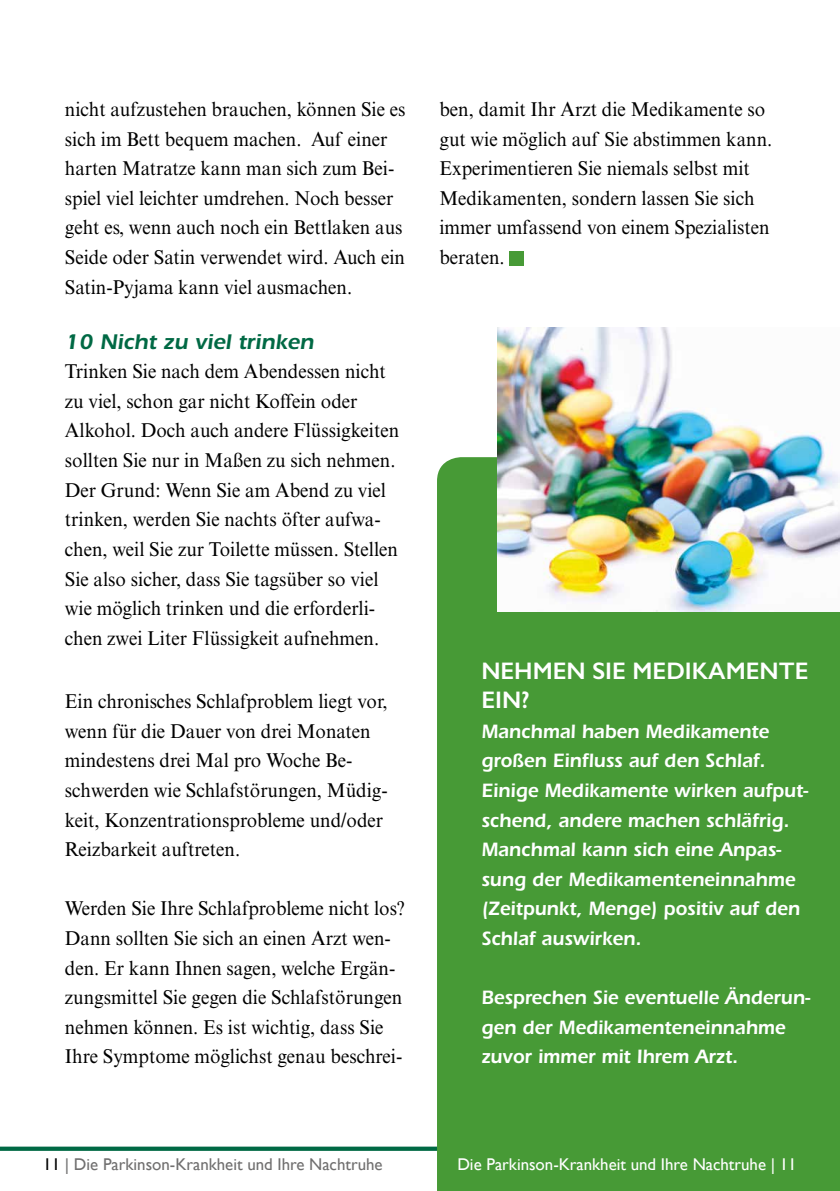
<style>
.page{position:relative;width:840px;height:1191px;background:#fff}
.page>*{position:absolute;margin:0;border:0;box-sizing:border-box;transform-origin:0 0}
.t1{font:600 24px/29.6px "Gill Sans";color:#fff}
.t2{font:600 22px "ITC Eras Std";color:#006944}
.t3{font:20px/29.6px "Times New Roman MT Std";color:#000;scale:.95 1}
.t4{font:600 20px/29.6px "ITC Eras Std";color:#fff;scale:.95 1}
.t5{font:17px "Gill Sans";color:#706f6f}
.t6{font:17px "Gill Sans";color:#fff}
.s1{color:#000}
</style>
<div class="page">
<svg style="left:0;top:1146px;width:437px;height:4px;background:#278060"></svg>
<div style="left:509px;top:252px;width:14px;height:14px;background:#479a36"></div>
<div style="left:437px;top:457px;width:402px;height:734px;background:#479a36"></div>
<img style="left:497px;top:328px;width:342px;height:284px">
<p class="t3" style="left:65px;top:94px;width:360px">nicht aufzustehen brauchen, können Sie es sich im Bett bequem machen. Auf einer harten Matratze kann man sich zum Bei&shy;spiel viel leichter umdrehen. Noch besser geht es, wenn auch noch ein Bettlaken aus Seide oder Satin verwendet wird. Auch ein Satin-Pyjama kann viel ausmachen.</p>
<p class="t2" style="left:65px;top:328px;width:252px">10 Nicht zu viel trinken</p>
<p class="t3" style="left:65px;top:357px;width:353px">Trinken Sie nach dem Abendessen nicht zu viel, schon gar nicht Koffein oder Alkohol. Doch auch andere Flüssigkeiten sollten Sie nur in Maßen zu sich nehmen.<br>Der Grund: Wenn Sie am Abend zu viel trinken, werden Sie nachts öfter aufwa&shy;chen, weil Sie zur Toilette müssen. Stellen Sie also sicher, dass Sie tagsüber so viel wie möglich trinken und die erforderli&shy;chen zwei Liter Flüssigkeit aufnehmen.</p>
<p class="t3" style="left:65px;top:686px;width:341px">Ein chronisches Schlafproblem liegt vor, wenn für die Dauer von drei Monaten mindestens drei Mal pro Woche Be&shy;schwerden wie Schlafstörungen, Müdig&shy;keit, Konzentrationsprobleme und/oder Reizbarkeit auftreten.</p>
<p class="t3" style="left:65px;top:894px;width:359px">Werden Sie Ihre Schlafprobleme nicht los?<br>Dann sollten Sie sich an einen Arzt wen&shy;den. Er kann Ihnen sagen, welche Ergän&shy;zungsmittel Sie gegen die Schlafstörungen nehmen können. Es ist wichtig, dass Sie Ihre Symptome möglichst genau beschrei-</p>
<p class="t3" style="left:439px;top:94px;width:351px">ben, damit Ihr Arzt die Medikamente so gut wie möglich auf Sie abstimmen kann.<br>Experimentieren Sie niemals selbst mit Medikamenten, sondern lassen Sie sich immer umfassend von einem Spezialisten beraten.</p>
<p class="t1" style="left:481px;top:655px;width:328px">NEHMEN SIE MEDIKAMENTE<br>EIN?</p>
<p class="t4" style="left:481px;top:716px;width:345px">Manchmal haben Medikamente großen Einfluss auf den Schlaf.<br>Einige Medikamente wirken aufput&shy;schend, andere machen schläfrig.<br>Manchmal kann sich eine Anpas&shy;sung der Medikamenteneinnahme (Zeitpunkt, Menge) positiv auf den<br>Schlaf auswirken.</p>
<p class="t4" style="left:481px;top:983px;width:347px">Besprechen Sie eventuelle Änderun&shy;gen der Medikamenteneinnahme zuvor immer mit Ihrem Arzt.</p>
<p class="t5" style="left:43px;top:1154px;width:340px"><span class="s1">11</span> | Die Parkinson-Krankheit und Ihre Nachtruhe</p>
<p class="t6" style="left:457px;top:1154px;width:340px">Die Parkinson-Krankheit und Ihre Nachtruhe | 11</p>
</div>
